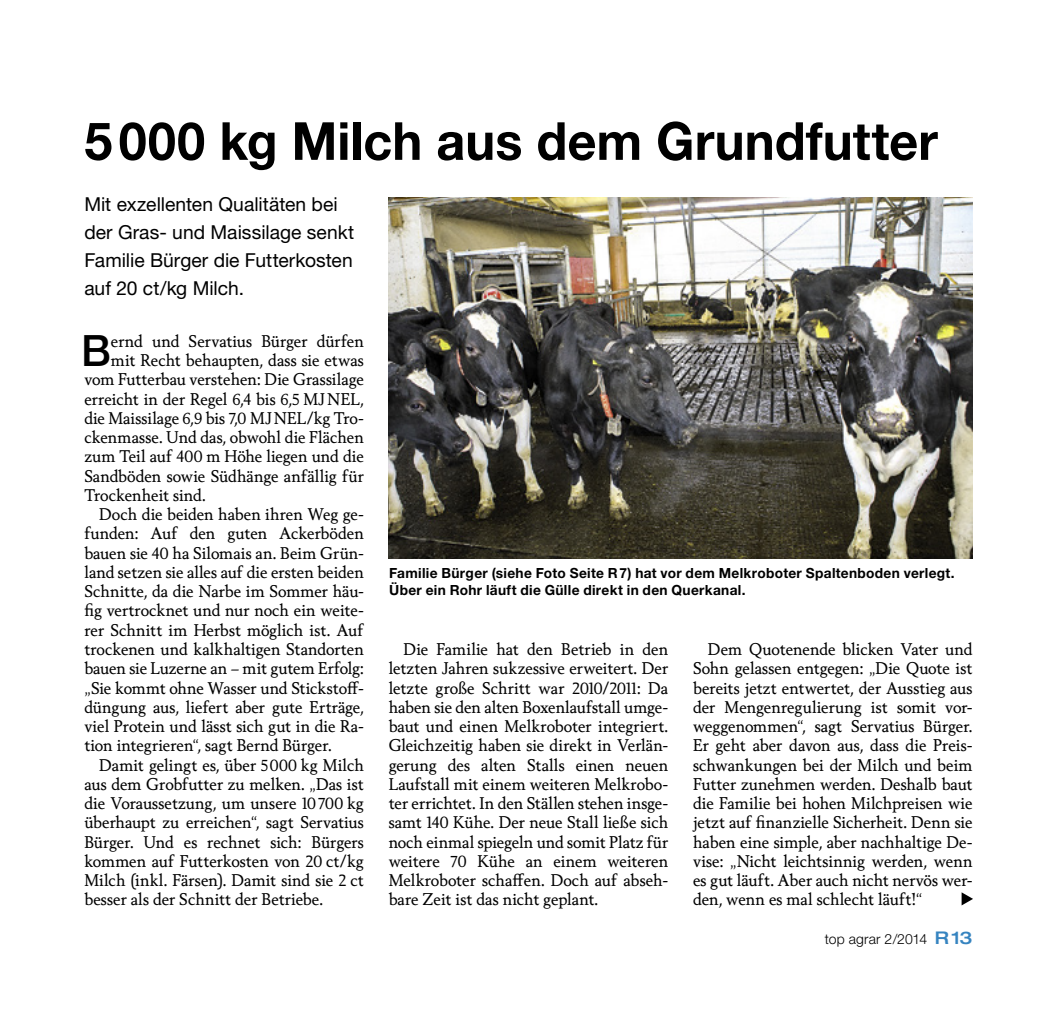
<style>
.page{position:relative;width:1052px;height:1011px;background:#fff}
.page>*{position:absolute;margin:0;border:0;box-sizing:border-box;transform-origin:0 0}
.Titel_30{font:700 52.5px "Helvetica Neue LT Pro";letter-spacing:.005em;color:#000;scale:.96 1}
.Initial_2zeilig{font:500 43.23px "Helvetica Neue LT Pro";color:#000}
.Vorspann_Reportage{font:19.25px/28px "Helvetica Neue LT Pro";color:#000}
.Bodytext{font:16.28px/19.2px "Berling Nova Text Pro";letter-spacing:.005em;color:#000;text-align:justify;scale:.96 1}
.Initial_2zeilig-2{font:16.28px "Berling Nova Text Pro";color:#000;scale:.96 1}
.BU{font:700 14px/16.8px "Helvetica Neue LT Pro";letter-spacing:.025em;color:#000}
.t1{font:300 14px "Helvetica Neue LT Pro";letter-spacing:.01em;color:#000}
.s1{font-weight:500;font-stretch:expanded;font-size:17.5px;color:#3684c0}
</style>
<div class="page">
<img style="left:389px;top:197px;width:583px;height:361px">
<svg style="left:961px;top:892px;width:12px;height:13px"></svg>
<p class="Titel_30" style="left:84px;top:108px;width:890px">5000 kg Milch aus dem Grundfutter</p>
<p class="Vorspann_Reportage" style="left:84px;top:189px;width:271px">Mit exzellenten Qualitäten bei der Gras- und Maissilage senkt<br>Familie Bürger die Futterkosten auf 20 ct/kg Milch.</p>
<p class="Initial_2zeilig" style="left:81px;top:324px;width:31px">B</p>
<p class="Initial_2zeilig-2" style="left:111px;top:330px;width:265px">ernd und Servatius Bürger dürfen</p>
<p class="Initial_2zeilig-2" style="left:111px;top:349px;width:265px">mit Recht behaupten, dass sie etwas</p>
<p class="Initial_2zeilig-2" style="left:84px;top:369px;width:293px">vom Futterbau verstehen: Die Grassilage</p>
<p class="Initial_2zeilig-2" style="left:84px;top:388px;width:293px">erreicht in der Regel 6,4 bis 6,5 MJNEL,</p>
<p class="Initial_2zeilig-2" style="left:84px;top:407px;width:293px">die Maissilage 6,9 bis 7,0 MJNEL/kg Tro-</p>
<p class="Initial_2zeilig-2" style="left:84px;top:426px;width:293px">ckenmasse. Und das, obwohl die Flächen</p>
<p class="Initial_2zeilig-2" style="left:84px;top:446px;width:293px">zum Teil auf 400 m Höhe liegen und die</p>
<p class="Initial_2zeilig-2" style="left:84px;top:465px;width:293px">Sandböden sowie Südhänge anfällig für</p>
<p class="Initial_2zeilig-2" style="left:84px;top:484px;width:128px">Trockenheit sind.</p>
<p class="Bodytext" style="left:84px;top:504px;width:293px;text-indent:15px">Doch die beiden haben ihren Weg ge&shy;funden: Auf den guten Ackerböden bauen sie 40 ha Silomais an. Beim Grün&shy;land setzen sie alles auf die ersten beiden Schnitte, da die Narbe im Sommer häu&shy;fig vertrocknet und nur noch ein weite&shy;rer Schnitt im Herbst möglich ist. Auf trockenen und kalkhaltigen Standorten bauen sie Luzerne an – mit gutem Erfolg: „Sie kommt ohne Wasser und Stickstoff&shy;düngung aus, liefert aber gute Erträge, viel Protein und lässt sich gut in die Ra&shy;tion integrieren“, sagt Bernd Bürger.</p>
<p class="Bodytext" style="left:84px;top:754px;width:293px;text-indent:15px">Damit gelingt es, über 5000 kg Milch aus dem Grobfutter zu melken. „Das ist die Voraussetzung, um unsere 10700 kg überhaupt zu erreichen“, sagt Servatius Bürger. Und es rechnet sich: Bürgers kommen auf Futterkosten von 20 ct/kg Milch (inkl. Färsen). Damit sind sie 2 ct besser als der Schnitt der Betriebe.</p>
<p class="BU" style="left:389px;top:564px;width:567px">Familie Bürger (siehe Foto Seite R7) hat vor dem Melkroboter Spaltenboden verlegt.<br>Über ein Rohr läuft die Gülle direkt in den Querkanal.</p>
<p class="Bodytext" style="left:389px;top:639px;width:293px;text-indent:15px">Die Familie hat den Betrieb in den letzten Jahren sukzessive erweitert. Der letzte große Schritt war 2010/2011: Da haben sie den alten Boxenlaufstall umge&shy;baut und einen Melkroboter integriert.<br>Gleichzeitig haben sie direkt in Verlän&shy;gerung des alten Stalls einen neuen Laufstall mit einem weiteren Melkrobo&shy;ter errichtet. In den Ställen stehen insge&shy;samt 140 Kühe. Der neue Stall ließe sich noch einmal spiegeln und somit Platz für weitere 70 Kühe an einem weiteren Melkroboter schaffen. Doch auf abseh&shy;bare Zeit ist das nicht geplant.</p>
<p class="Bodytext" style="left:693px;top:639px;width:293px;text-indent:15px">Dem Quotenende blicken Vater und Sohn gelassen entgegen: „Die Quote ist bereits jetzt entwertet, der Ausstieg aus der Mengenregulierung ist somit vor&shy;weggenommen“, sagt Servatius Bürger.<br>Er geht aber davon aus, dass die Preis&shy;schwankungen bei der Milch und beim Futter zunehmen werden. Deshalb baut die Familie bei hohen Milchpreisen wie jetzt auf finanzielle Sicherheit. Denn sie haben eine simple, aber nachhaltige De&shy;vise: „Nicht leichtsinnig werden, wenn es gut läuft. Aber auch nicht nervös wer&shy;den, wenn es mal schlecht läuft!“</p>
<p class="t1" style="left:825px;top:930px;width:149px">top agrar 2/2014 <span class="s1">R13</span></p>
</div>
